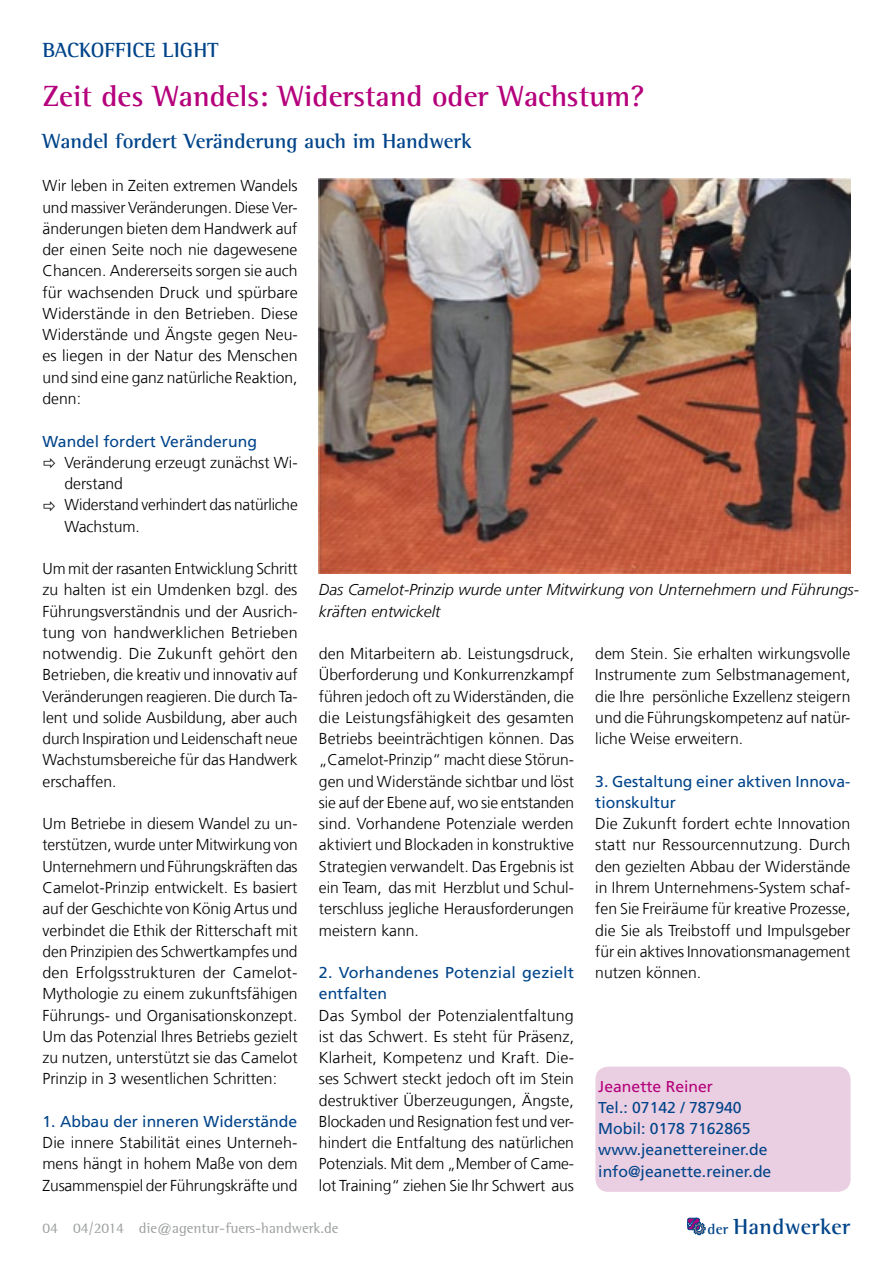
<style>
.page{position:relative;width:893px;height:1263px;background:#fff}
.page>*{position:absolute;margin:0;border:0;box-sizing:border-box;transform-origin:0 0}
.t1{font:700 30px "Rotis Semi Serif";color:#b5007c}
.t2{font:700 22.2px "Rotis Semi Serif";letter-spacing:.02em;color:#00448a}
.t3{font:700 21px "Rotis Semi Serif";color:#00448a}
.t4{font:300 15.75px/21.3px "Frutiger LT Com";color:#000;text-align:justify}
.t5{font:15.75px/21.3px "Frutiger LT Com";color:#00448a}
.t6{font:italic 300 15.75px/21.3px "Frutiger LT Com";color:#000}
.t7{font:15.75px "Frutiger LT Com";color:#b5007c}
.t8{font:15px "Rotis Semi Serif";color:#9c9e9f}
.s1{font-size:14.85px}
</style>
<div class="page">
<svg style="left:687px;top:1218px;width:18px;height:17px"></svg>
<div style="left:595px;top:1067px;width:256px;height:125px;background:#eacee1;border-radius:13px"></div>
<img style="left:319px;top:179px;width:531px;height:395px">
<h3 class="t3" style="left:43px;top:38px;width:177px">BACKOFFICE LI GHT</h3>
<h1 class="t1" style="left:43px;top:78px;width:603px">Zeit des Wandels: Widerstand oder Wachstum?</h1>
<h3 class="t3" style="left:43px;top:128px;width:430px">Wandel fordert Veränderung auch im Handwerk</h3>
<p class="t4" style="left:43px;top:175px;width:257px">Wir leben in Zeiten extremen Wandels und massiver Veränderungen. Diese Ver&shy;änderungen bieten dem Handwerk auf der einen Seite noch nie dagewesene Chancen. Andererseits sorgen sie auch für wachsenden Druck und spürbare Widerstände in den Betrieben. Diese Widerstände und Ängste gegen Neu&shy;es liegen in der Natur des Menschen und sind eine ganz natürliche Reaktion, denn:</p>
<p class="t5" style="left:43px;top:430px;width:216px">Wandel fordert Veränderung</p>
<p class="t4" style="left:64px;top:452px;width:235px;text-align:left">Veränderung erzeugt zunächst Wi&shy;derstand<br>Widerstand verhindert das natürliche<br>Wachstum.</p>
<p class="t4" style="left:43px;top:558px;width:257px">Um mit der rasanten Entwicklung Schritt zu halten ist ein Umdenken bzgl. des Führungsverständnis und der Ausrich&shy;tung von handwerklichen Betrieben notwendig. Die Zukunft gehört den Betrieben, die kreativ und innovativ auf Veränderungen reagieren. Die durch Ta&shy;lent und solide Ausbildung, aber auch durch Inspiration und Leidenschaft neue Wachstumsbereiche für das Handwerk erschaffen.</p>
<p class="t4" style="left:43px;top:813px;width:257px">Um Betriebe in diesem Wandel zu un&shy;terstützen, wurde unter Mitwirkung von Unternehmern und Führungskräften das Camelot-Prinzip entwickelt. Es basiert auf der Geschichte von König Artus und verbindet die Ethik der Ritterschaft mit den Prinzipien des Schwertkampfes und den Erfolgsstrukturen der Camelot-Mythologie zu einem zukunftsfähigen Führungs- und Organisationskonzept.<br>Um das Potenzial Ihres Betriebs gezielt zu nutzen, unterstützt sie das Camelot Prinzip in 3 wesentlichen Schritten:</p>
<p class="t5" style="left:43px;top:1111px;width:256px">1. Abbau der inneren Widerstände</p>
<p class="t4" style="left:43px;top:1132px;width:257px">Die innere Stabilität eines Unterneh&shy;mens hängt in hohem Maße von dem Zusammenspiel der Führungskräfte und</p>
<p class="t6" style="left:319px;top:579px;width:541px">Das Camelot-Prinzip wurde unter Mitwirkung von Unternehmern und Führungs&shy;kräften entwickelt</p>
<p class="t4" style="left:319px;top:643px;width:257px">den Mitarbeitern ab. Leistungsdruck, Überforderung und Konkurrenzkampf führen jedoch oft zu Widerständen, die die Leistungsfähigkeit des gesamten Betriebs beeinträchtigen können. Das „Camelot-Prinzip“ macht diese Störun&shy;gen und Widerstände sichtbar und löst sie auf der Ebene auf, wo sie entstanden sind. Vorhandene Potenziale werden aktiviert und Blockaden in konstruktive Strategien verwandelt. Das Ergebnis ist ein Team, das mit Herzblut und Schul&shy;terschluss jegliche Herausforderungen meistern kann.</p>
<p class="t5" style="left:319px;top:962px;width:257px">2. Vorhandenes Potenzial gezielt entfalten</p>
<p class="t4" style="left:319px;top:1004px;width:257px">Das Symbol der Potenzialentfaltung ist das Schwert. Es steht für Präsenz, Klarheit, Kompetenz und Kraft. Die&shy;ses Schwert steckt jedoch oft im Stein destruktiver Überzeugungen, Ängste, Blockaden und Resignation fest und ver&shy;hindert die Entfaltung des natürlichen Potenzials. Mit dem „Member of Came&shy;lot Training“ ziehen Sie Ihr Schwert aus</p>
<p class="t4" style="left:595px;top:643px;width:257px">dem Stein. Sie erhalten wirkungsvolle Instrumente zum Selbstmanagement, die Ihre persönliche Exzellenz steigern und die Führungskompetenz auf natür&shy;liche Weise erweitern.</p>
<p class="t5" style="left:595px;top:771px;width:257px">3. Gestaltung einer aktiven Innova&shy;tionskultur</p>
<p class="t4" style="left:595px;top:813px;width:257px">Die Zukunft fordert echte Innovation statt nur Ressourcennutzung. Durch den gezielten Abbau der Widerstände in Ihrem Unternehmens-System schaf&shy;fen Sie Freiräume für kreative Prozesse, die Sie als Treibstoff und Impulsgeber für ein aktives Innovationsmanagement nutzen können.</p>
<p class="t7" style="left:598px;top:1077px;width:116px">Jeanette Reiner</p>
<p class="t5" style="left:598px;top:1097px;width:175px">Tel.: 07142 / 787940<br>Mobil: 0178 7162865 www.jeanettereiner.de info@jeanette.reiner.de</p>
<p class="t8" style="left:43px;top:1219px;width:297px">04 04/2014 die@agentur-fuers-handwerk.de</p>
<h2 class="t2" style="left:707px;top:1213px;width:144px"><span class="s1">der</span> Handwerker</h2>
</div>
